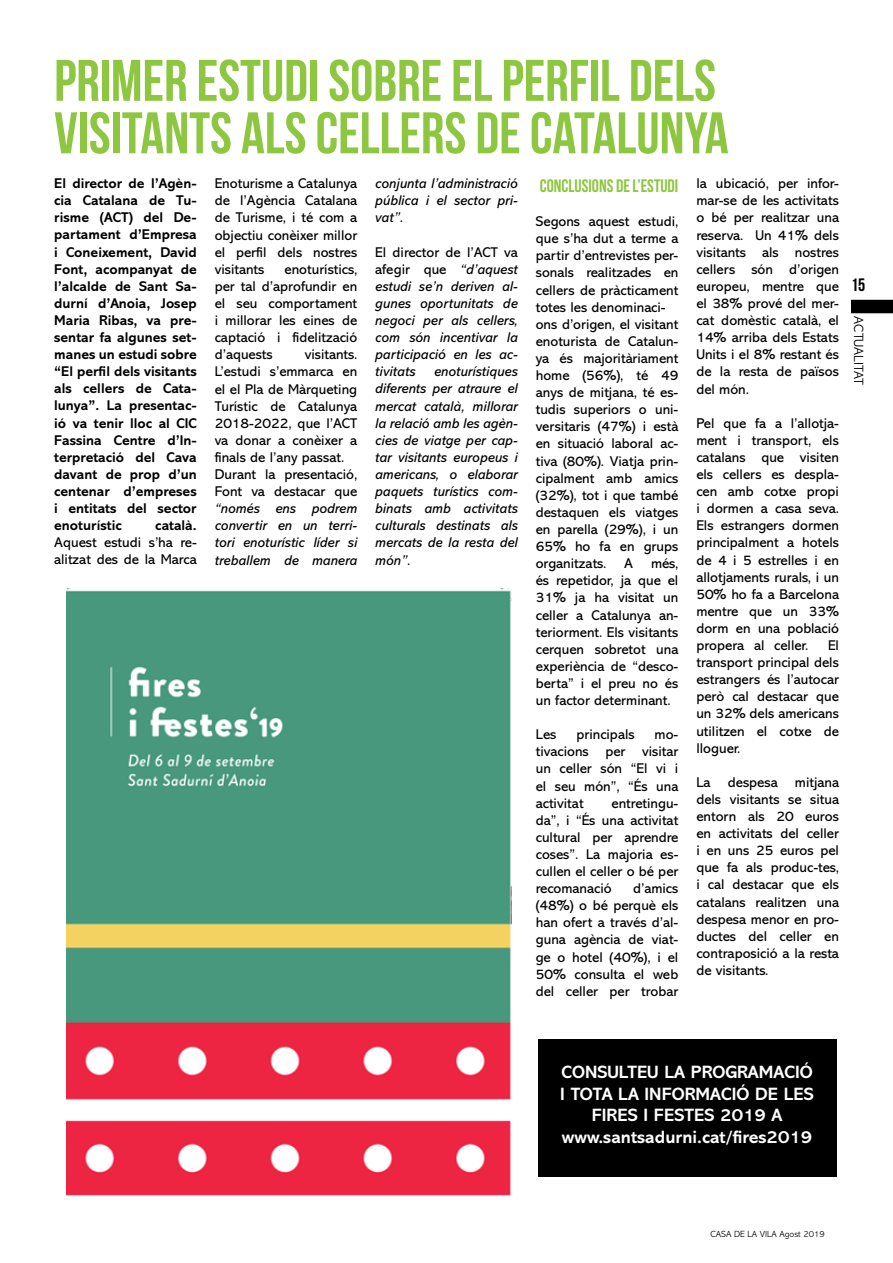
<style>
.page{position:relative;width:893px;height:1263px;background:#fff}
.page>*{position:absolute;margin:0;border:0;box-sizing:border-box;transform-origin:0 0}
.t1{font:58.5px/52.5px "Bebas Neue";color:#8dc63f}
.t2{font:700 18px/21.6px "Abadi";color:#fff;text-align:center}
.t3{font:18px "Bebas Neue";color:#8dc63f}
.t4{font:18px "Bebas Neue";color:#000}
.t5{font:14.25px/17.1px "Abadi";color:#000;text-align:justify}
.t6{font:italic 14.25px/17.1px "Abadi";color:#000;text-align:justify}
.t7{font:700 14.25px/17.1px "Abadi";color:#000;text-align:justify}
.t8{font:300 13.5px "Abadi";color:#000}
.t9{font:300 9px "Abadi";color:#000}
.s1{font-style:normal}
</style>
<div class="page">
<div style="left:851px;top:300px;width:42px;height:13px;background:#000"></div>
<img style="left:67px;top:589px;width:444px;height:607px">
<div style="left:538px;top:1039px;width:299px;height:138px;background:#000"></div>
<h1 class="t1" style="left:54px;top:54px;width:676px">PRIMER ESTUDI SOBRE EL PERFIL DELS<br>VISITANTS ALS CELLERS DE CATALUNYA</h1>
<p class="t7" style="left:54px;top:175px;width:144px">El director de l’Agèn&shy;cia Catalana de Tu&shy;risme (ACT) del De&shy;partament d’Empresa i Coneixement, David Font, acompanyat de l’alcalde de Sant Sa&shy;durní d’Anoia, Josep Maria Ribas, va pre&shy;sentar fa algunes set&shy;manes un estudi sobre “El perfil dels visitants als cellers de Cata&shy;lunya”. La presentac&shy;ió va tenir lloc al CIC Fassina Centre d’In&shy;terpretació del Cava davant de prop d’un centenar d’empreses i entitats del sector enoturístic</p>
<p class="t7" style="left:155px;top:517px;width:43px">català.</p>
<p class="t5" style="left:54px;top:534px;width:144px">Aquest estudi s’ha re&shy;alitzat des de la Marca</p>
<p class="t5" style="left:215px;top:175px;width:144px">Enoturisme a Catalunya de l’Agència Catalana de Turisme, i té com a objectiu conèixer millor el perfil dels nostres visitants</p>
<p class="t5" style="left:215px;top:261px;width:144px;text-indent:70px">enoturístics, per tal d’aprofundir en el seu comportament i millorar les eines de captació i fidelització d’aquests</p>
<p class="t5" style="left:215px;top:346px;width:144px;text-align:left;text-indent:90px">visitants.<br>L’estudi s’emmarca en el el Pla de Màrqueting<br>Turístic de Catalunya<br>2018-2022, que l’ACT va donar a conèixer a finals de l’any passat.<br>Durant la presentació,<br>Font va destacar que</p>
<p class="t6" style="left:215px;top:500px;width:144px">“només ens podrem convertir en un terri&shy;tori enoturístic líder si treballem de manera</p>
<p class="t6" style="left:375px;top:175px;width:144px">conjunta l’administració pública i el sector pri&shy;vat”<span class="s1">.</span></p>
<p class="t6" style="left:375px;top:244px;width:144px"><span class="s1">El director de l’ACT va afegir que</span> “d’aquest estudi se’n deriven al&shy;gunes oportunitats de negoci per als cellers, com són incentivar la participació en les ac&shy;tivitats</p>
<p class="t6" style="left:375px;top:363px;width:144px;text-indent:59px">enoturístiques diferents per atraure el mercat català, millorar la relació amb les agèn&shy;cies de viatge per cap&shy;tar visitants europeus i americans, o elaborar paquets turístics com&shy;binats amb activitats culturals destinats als mercats de la resta del món”<span class="s1">.</span></p>
<p class="t3" style="left:540px;top:176px;width:140px">CONCLUSIONS DE L’ESTUDI</p>
<p class="t5" style="left:536px;top:213px;width:144px;text-align:left">Segons aquest estudi, que s’ha dut a terme a partir d’entrevistes per&shy;sonals realitzades en cellers de pràcticament totes les denominaci&shy;ons d’origen, el visitant enoturista de Catalun&shy;ya és majoritàriament home (56%), té 49 anys de mitjana, té es&shy;tudis superiors o uni&shy;versitaris (47%) i està en situació laboral ac&shy;tiva (80%). Viatja prin&shy;cipalment amb amics (32%), tot i que també destaquen els viatges en parella (29%), i un<br>65% ho fa en grups organitzats.</p>
<p class="t5" style="left:624px;top:555px;width:10px">A</p>
<p class="t5" style="left:536px;top:555px;width:144px;text-indent:115px">més, és repetidor, ja que el 31% ja ha visitat un celler a Catalunya an&shy;teriorment. Els visitants cerquen sobretot una experiència de “desco&shy;berta” i el preu no és un factor determinant.</p>
<p class="t5" style="left:536px;top:726px;width:22px">Les</p>
<p class="t5" style="left:576px;top:726px;width:60px">principals</p>
<p class="t5" style="left:536px;top:726px;width:144px;text-indent:119px">mo&shy;tivacions per visitar un celler són “El vi i el seu món”, “És una activitat</p>
<p class="t5" style="left:536px;top:794px;width:144px;text-indent:76px">entretingu&shy;da”, i “És una activitat cultural per aprendre coses”. La majoria es&shy;cullen el celler o bé per recomanació</p>
<p class="t5" style="left:536px;top:880px;width:144px;text-indent:97px">d’amics (48%) o bé perquè els han ofert a través d’al&shy;guna agència de viat&shy;ge o hotel (40%), i el 50% consulta el web del celler per trobar</p>
<p class="t5" style="left:696px;top:175px;width:144px">la ubicació, per infor&shy;mar-se de les activitats o bé per realitzar una reserva. Un 41% dels visitants als nostres cellers són d’origen europeu, mentre que el 38% prové del mer&shy;cat domèstic català, el 14% arriba dels Estats Units i el 8% restant és de la resta de països del món.</p>
<p class="t5" style="left:696px;top:415px;width:144px">Pel que fa a l’allotja&shy;ment i transport, els catalans que visiten els cellers es despla&shy;cen amb cotxe propi i dormen a casa seva.<br>Els estrangers dormen principalment a hotels de 4 i 5 estrelles i en allotjaments rurals, i un 50% ho fa a Barcelona mentre que un 33% dorm en una població propera al celler.</p>
<p class="t5" style="left:696px;top:637px;width:144px;text-indent:132px">El transport principal dels estrangers és l’autocar però cal destacar que un 32% dels americans utilitzen el cotxe de lloguer.</p>
<p class="t5" style="left:696px;top:774px;width:144px">La despesa mitjana dels visitants se situa entorn als 20 euros en activitats del celler i en uns 25 euros pel que fa als produc-tes, i cal destacar que els catalans realitzen una despesa menor en pro&shy;ductes del celler en contraposició a la resta de visitants.</p>
<p class="t4" style="left:851px;top:275px;width:16px">15</p>
<p class="t8" style="left:866px;top:316px;width:70px;rotate:90deg">ACTUALITAT</p>
<p class="t2" style="left:560px;top:1061px;width:255px">CONSULTEU LA PROGRAMACIÓ<br>I TOTA LA INFORMACIÓ DE LES<br>FIRES I FESTES 2019 A www.santsadurni.cat/fires2019</p>
<p class="t9" style="left:711px;top:1229px;width:116px">CASA DE LA VILA Agost 2019</p>
</div>
